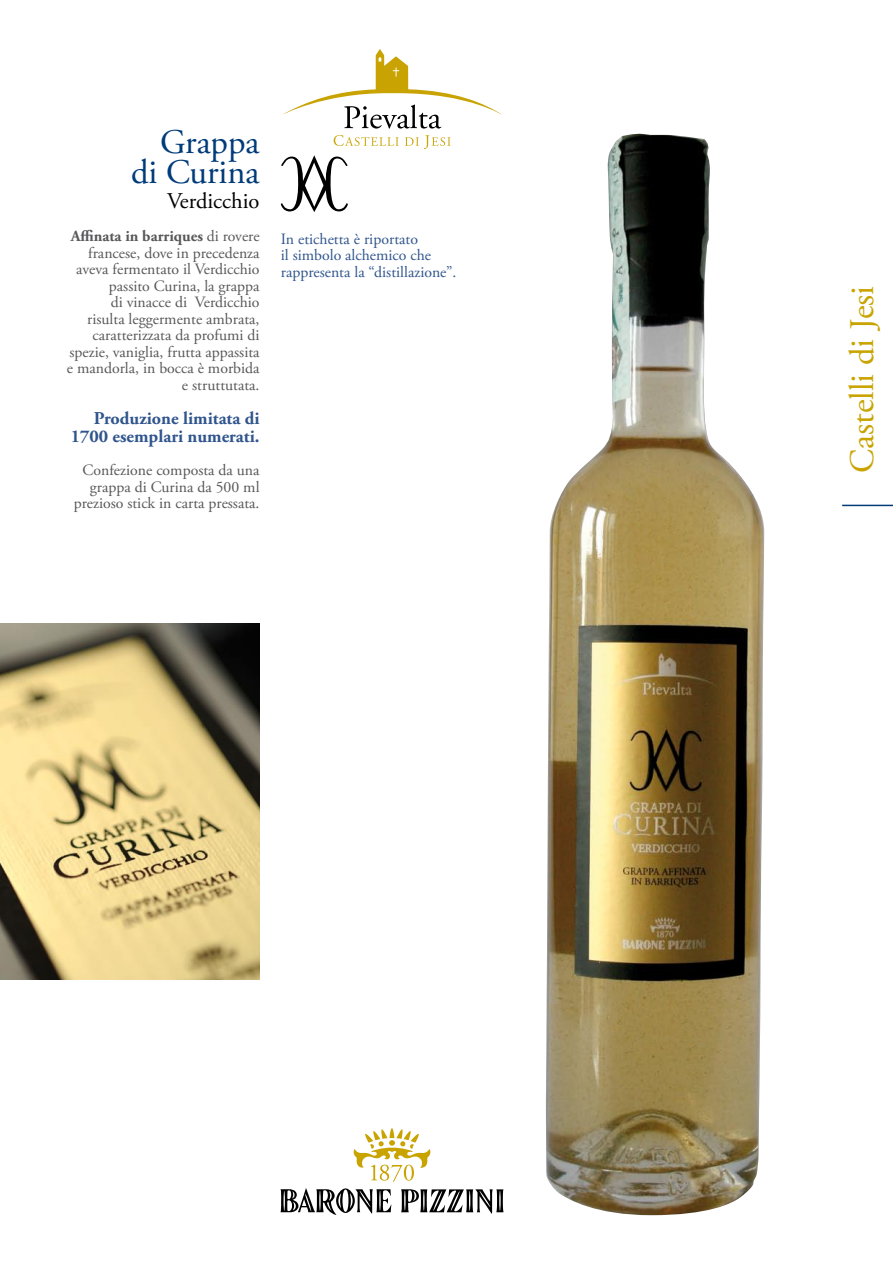
<style>
.page{position:relative;width:893px;height:1263px;background:#fff}
.page>*{position:absolute;margin:0;border:0;box-sizing:border-box;transform-origin:0 0}
.t1{font:34.5px "Adobe Garamond Pro";color:#c9a400}
.t2{font:34.5px/30px "Adobe Garamond Pro";color:#003b79;text-align:right}
.t3{font:22.5px "Adobe Garamond Pro";color:#000}
.t4{font:700 18px/18px "Adobe Garamond Pro";color:#30558d;text-align:right}
.t5{font:15.75px/16.5px "Adobe Garamond Pro";color:#58585a;text-align:right}
.t6{font:15.75px/16.5px "Adobe Garamond Pro";color:#30558d}
.s1{font-weight:700}
</style>
<div class="page">
<svg style="left:353px;top:1128px;width:78px;height:54px"></svg>
<svg style="left:280px;top:1188px;width:111px;height:27px"></svg>
<svg style="left:401px;top:1189px;width:102px;height:25px"></svg>
<svg style="left:282px;top:49px;width:220px;height:80px"></svg>
<svg style="left:334px;top:135px;width:65px;height:11px"></svg>
<svg style="left:405px;top:135px;width:46px;height:14px"></svg>
<hr style="left:842px;top:505px;width:51px;height:1px;background:#003b79">
<img style="left:546px;top:134px;width:218px;height:1081px">
<svg style="left:281px;top:155px;width:67px;height:57px"></svg>
<img style="left:0;top:624px;width:260px;height:355px">
<h1 class="t2" style="left:131px;top:128px;width:130px">Grappa di Curina</h1>
<h2 class="t3" style="left:167px;top:188px;width:94px">Verdicchio</h2>
<p class="t5" style="left:67px;top:229px;width:194px"><span class="s1">Affinata in barriques</span> di rovere francese, dove in precedenza aveva fermentato il Verdicchio passito Curina, la grappa<br>di vinacce di Verdicchio<br>risulta leggermente ambrata, caratterizzata da profumi di spezie, vaniglia, frutta appassita e mandorla, in bocca è morbida e struttutata.</p>
<p class="t4" style="left:71px;top:410px;width:190px">Produzione limitata di<br>1700 esemplari numerati.</p>
<p class="t5" style="left:74px;top:463px;width:187px">Confezione composta da una grappa di Curina da 500 ml prezioso stick in carta pressata.</p>
<p class="t6" style="left:281px;top:231px;width:177px">In etichetta è riportato<br>il simbolo alchemico che rappresenta la “distillazione”.</p>
<h1 class="t1" style="left:842px;top:473px;width:189px;rotate:-90deg">Castelli di Jesi</h1>
</div>
